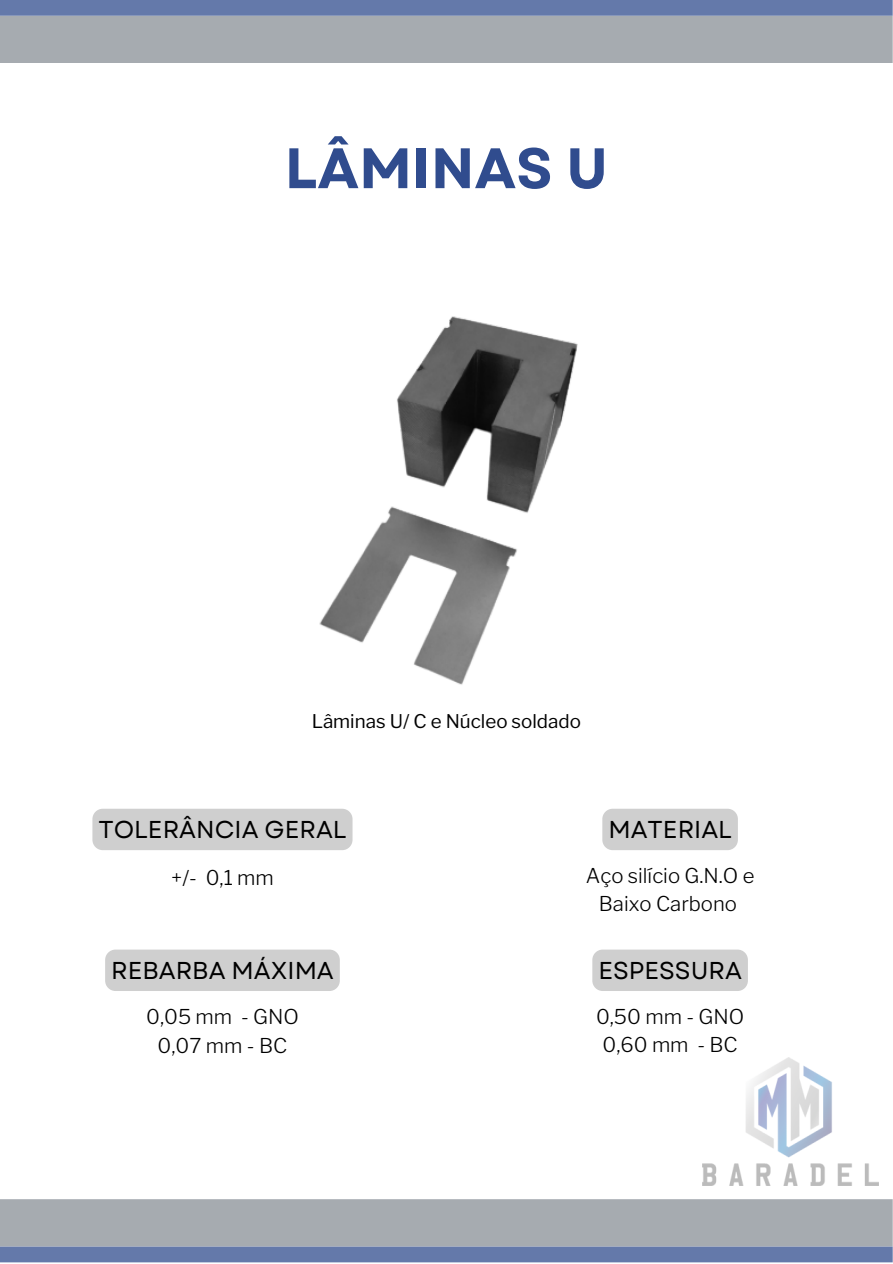
<style>
.page{position:relative;width:893px;height:1264px;background:#fff}
.page>*{position:absolute;margin:0;border:0;box-sizing:border-box;transform-origin:0 0}
.t1{font:700 56.85px "Garet";color:#304c8e}
.t2{font:24.3px "Garet";color:#000}
.t3{font:300 20.25px "Libre Franklin";color:#000}
.t4{font:18.75px "Libre Franklin";color:#000}
</style>
<div class="page">
<svg style="left:0;top:1199px;width:892px;height:63px;background:#969faf"></svg>
<svg style="left:0;top:0;width:892px;height:63px;background:#959eae"></svg>
<img style="left:702px;top:1057px;width:176px;height:128px">
<img style="left:319px;top:316px;width:259px;height:369px">
<div style="left:92px;top:808px;width:260px;height:42px;background:#cfcfcf;border-radius:10px"></div>
<div style="left:602px;top:808px;width:135px;height:42px;background:#cfcfcf;border-radius:10px"></div>
<div style="left:105px;top:949px;width:235px;height:42px;background:#cfcfcf;border-radius:10px"></div>
<div style="left:592px;top:949px;width:155px;height:42px;background:#cfcfcf;border-radius:10px"></div>
<p class="t1" style="left:284px;top:127px;width:325px">LÂMINAS U</p>
<p class="t4" style="left:312px;top:710px;width:271px">Lâminas U/ C e Núcleo soldado</p>
<p class="t2" style="left:98px;top:811px;width:249px">TOLERÂNCIA GERAL</p>
<p class="t3" style="left:171px;top:865px;width:104px">+/- 0,1 mm</p>
<p class="t2" style="left:111px;top:952px;width:224px">REBARBA MÁXIMA</p>
<p class="t3" style="left:146px;top:1004px;width:154px">0,05 mm - GNO</p>
<p class="t3" style="left:158px;top:1032px;width:131px">0,07 mm - BC</p>
<p class="t2" style="left:608px;top:811px;width:125px">MATERIAL</p>
<p class="t3" style="left:586px;top:863px;width:170px">Aço silício G.N.O e</p>
<p class="t3" style="left:599px;top:891px;width:140px">Baixo Carbono</p>
<p class="t2" style="left:598px;top:952px;width:145px">ESPESSURA</p>
<p class="t3" style="left:596px;top:1004px;width:150px">0,50 mm - GNO</p>
<p class="t3" style="left:602px;top:1032px;width:137px">0,60 mm - BC</p>
</div>
